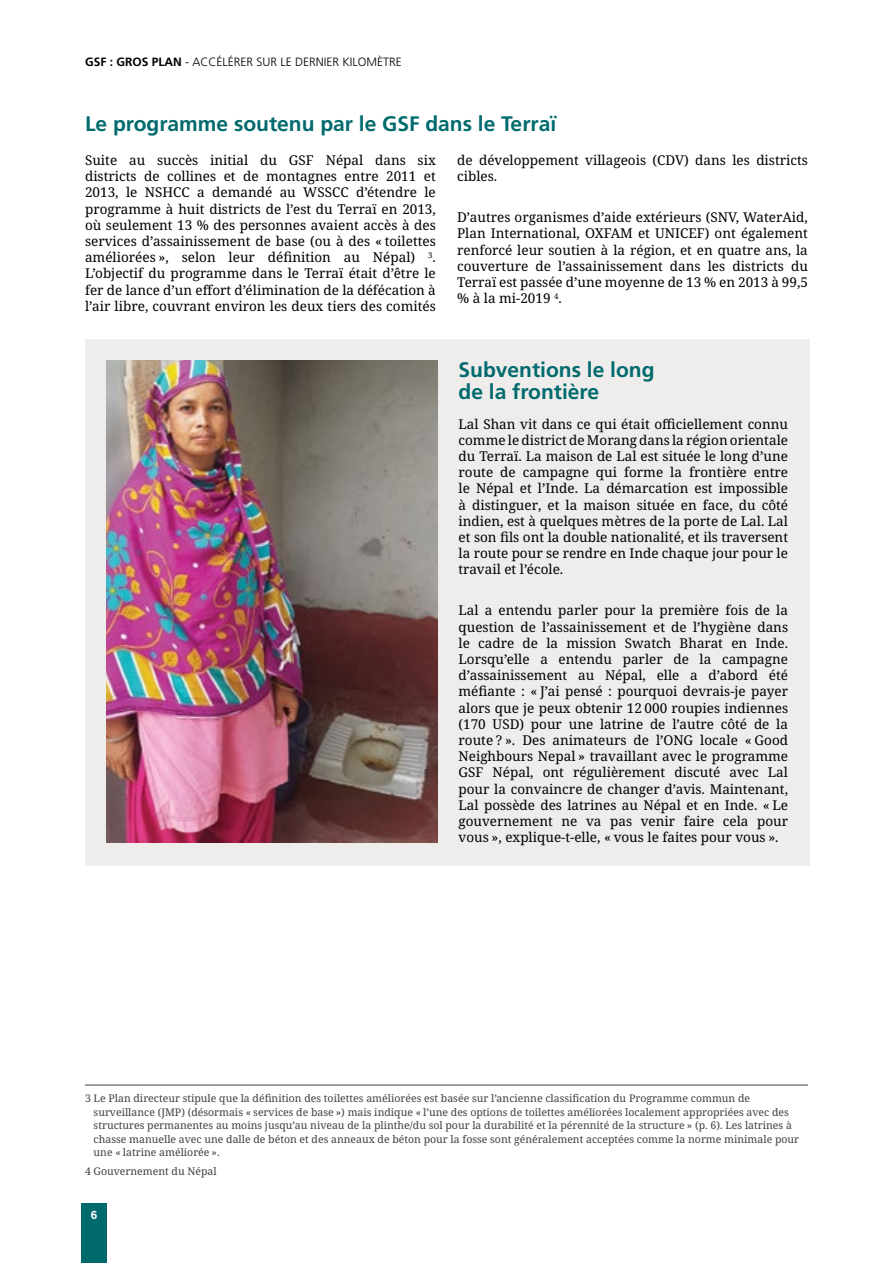
<style>
.page{position:relative;width:893px;height:1263px;background:#fff}
.page>*{position:absolute;margin:0;border:0;box-sizing:border-box;transform-origin:0 0}
.t1{font:700 21px/22.2px "Frutiger";color:#006a6d}
.t2{font:13.5px/16.2px "Noto Serif";color:#000;text-align:justify}
.t3{font:300 12px "Frutiger";color:#000}
.t4{font:10.5px/13.5px "Noto Serif";color:#414042}
.t5{font:700 10.5px "News Gothic Std";color:#fff}
.s1{font-weight:700}
</style>
<div class="page">
<div style="left:85px;top:339px;width:724px;height:527px;background:#efedec"></div>
<img style="left:107px;top:361px;width:330px;height:481px">
<hr style="left:85px;top:1085px;width:723px;height:1px;background:#414042">
<div style="left:81px;top:1203px;width:26px;height:60px;background:#006a6d"></div>
<p class="t3" style="left:85px;top:55px;width:318px"><span class="s1">GSF : GROS PLAN</span> - ACCÉLÉRER SUR LE DERNIER KILOMÈTRE</p>
<h1 class="t1" style="left:85px;top:113px;width:473px">Le programme soutenu par le GSF dans le Terraï</h1>
<p class="t2" style="left:85px;top:152px;width:352px">Suite au succès initial du GSF Népal dans six districts de collines et de montagnes entre 2011 et 2013, le NSHCC a demandé au WSSCC d’étendre le programme à huit districts de l’est du Terraï en 2013, où seulement 13 % des personnes avaient accès à des services d’assainissement de base (ou à des « toilettes améliorées », selon leur définition au Népal) <sup>3</sup>.<br>L’objectif du programme dans le Terraï était d’être le fer de lance d’un effort d’élimination de la défécation à l’air libre, couvrant environ les deux tiers des comités</p>
<p class="t2" style="left:457px;top:152px;width:352px">de développement villageois (CDV) dans les districts cibles.</p>
<p class="t2" style="left:457px;top:210px;width:352px">D’autres organismes d’aide extérieurs (SNV, WaterAid, Plan International, OXFAM et UNICEF) ont également renforcé leur soutien à la région, et en quatre ans, la couverture de l’assainissement dans les districts du Terraï est passée d’une moyenne de 13 % en 2013 à 99,5 % à la mi-2019 <sup>4</sup>.</p>
<h1 class="t1" style="left:459px;top:358px;width:198px">Subventions le long de la frontière</h1>
<p class="t2" style="left:459px;top:416px;width:331px">Lal Shan vit dans ce qui était officiellement connu comme le district de Morang dans la région orientale du Terraï. La maison de Lal est située le long d’une route de campagne qui forme la frontière entre le Népal et l’Inde. La démarcation est impossible à distinguer, et la maison située en face, du côté indien, est à quelques mètres de la porte de Lal. Lal et son fils ont la double nationalité, et ils traversent la route pour se rendre en Inde chaque jour pour le travail et l’école.</p>
<p class="t2" style="left:459px;top:603px;width:331px">Lal a entendu parler pour la première fois de la question de l’assainissement et de l’hygiène dans le cadre de la mission Swatch Bharat en Inde.<br>Lorsqu’elle a entendu parler de la campagne d’assainissement au Népal, elle a d’abord été méfiante : « J’ai pensé : pourquoi devrais-je payer alors que je peux obtenir 12 000 roupies indiennes (170 USD) pour une latrine de l’autre côté de la route ? ». Des animateurs de l’ONG locale « Good Neighbours Nepal » travaillant avec le programme GSF Népal, ont régulièrement discuté avec Lal pour la convaincre de changer d’avis. Maintenant, Lal possède des latrines au Népal et en Inde. « Le gouvernement ne va pas venir faire cela pour vous », explique-t-elle, « vous le faites pour vous ».</p>
<p class="t4" style="left:94px;top:1092px;width:707px;text-indent:-9px">3 Le Plan directeur stipule que la définition des toilettes améliorées est basée sur l’ancienne classification du Programme commun de surveillance (JMP) (désormais « services de base ») mais indique « l’une des options de toilettes améliorées localement appropriées avec des structures permanentes au moins jusqu’au niveau de la plinthe/du sol pour la durabilité et la pérennité de la structure » (p. 6). Les latrines à chasse manuelle avec une dalle de béton et des anneaux de béton pour la fosse sont généralement acceptées comme la norme minimale pour une « latrine améliorée ».</p>
<p class="t4" style="left:85px;top:1164px;width:133px">4 Gouvernement du Népal</p>
<p class="t5" style="left:91px;top:1208px;width:8px">6</p>
</div>
